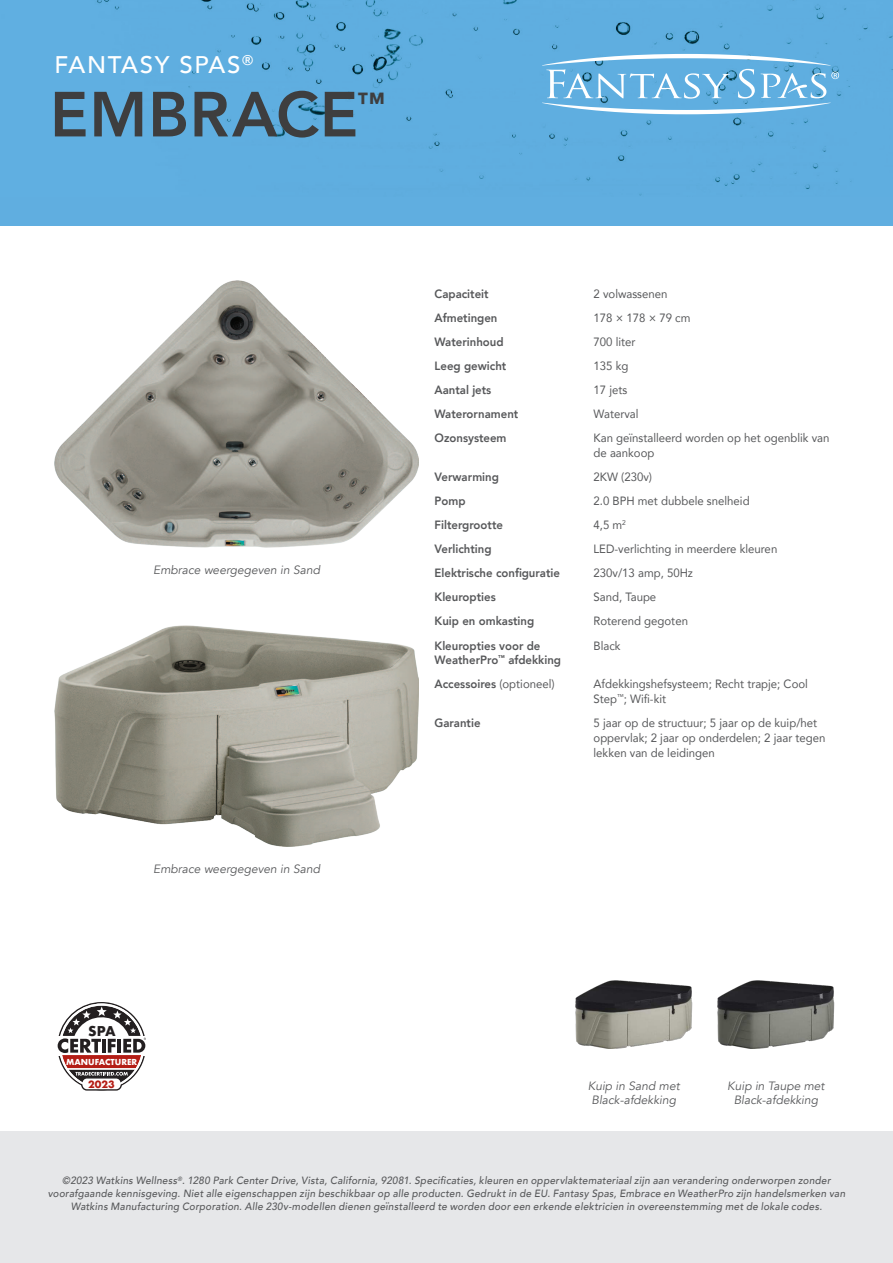
<style>
.page{position:relative;width:893px;height:1263px;background:#fff}
.page>*{position:absolute;margin:0;border:0;box-sizing:border-box;transform-origin:0 0}
.t1{font:800 63px "Avenir";letter-spacing:.01em;color:#3e3e3f}
.t2{font:800 27.6px "Avenir";color:#3e3e3f}
.t3{font:500 24px "Avenir";letter-spacing:.07em;color:#fff}
.t4{font:700 13.2px "Futura";color:#231f20}
.t5{font:12px/15px "Avenir";color:#57585a;scale:.95 1}
.t6{font:800 12px/14.4px "Avenir";color:#57585a;scale:.95 1}
.t7{font:italic 12px/14.4px "Avenir";color:#57585a;text-align:center}
.t8{font:italic 500 10.5px/12.6px "Avenir";letter-spacing:.025em;color:#57585a;text-align:center;scale:.95 1}
.t9{font:700 9.75px "Futura";color:#b41d15}
.t10{font:700 8.1px "Futura";color:#fff}
.s1{font-weight:400}
</style>
<div class="page">
<div style="left:0;top:0;width:892px;height:226px;background:#60aee0"></div>
<img style="left:97px;top:0;width:795px;height:196px">
<div style="left:0;top:1131px;width:893px;height:132px;background:#e6e7e9"></div>
<svg style="left:57px;top:1002px;width:89px;height:89px"></svg>
<svg style="left:542px;top:54px;width:297px;height:60px"></svg>
<img style="left:54px;top:280px;width:365px;height:267px">
<img style="left:54px;top:626px;width:365px;height:220px">
<img style="left:717px;top:980px;width:118px;height:68px">
<img style="left:575px;top:980px;width:118px;height:68px">
<h3 class="t3" style="left:54px;top:51px;width:201px">FANTASY SPAS<sup>®</sup></h3>
<h1 class="t1" style="left:50px;top:88px;width:310px">EMBRACE</h1>
<h2 class="t2" style="left:357px;top:90px;width:29px">™</h2>
<p class="t7" style="left:153px;top:564px;width:168px">Embrace weergegeven in Sand</p>
<p class="t7" style="left:153px;top:863px;width:168px">Embrace weergegeven in Sand</p>
<p class="t4" style="left:88px;top:1024px;width:29px">SPA</p>
<p class="t10" style="left:66px;top:1057px;width:73px">MANUFACTURER</p>
<p class="t9" style="left:88px;top:1078px;width:28px">2023</p>
<p class="t6" style="left:435px;top:288px;width:58px">Capaciteit</p>
<p class="t5" style="left:594px;top:288px;width:79px">2 volwassenen</p>
<p class="t6" style="left:435px;top:312px;width:68px">Afmetingen</p>
<p class="t5" style="left:594px;top:312px;width:104px">178 × 178 × 79 cm</p>
<p class="t6" style="left:435px;top:336px;width:74px">Waterinhoud</p>
<p class="t5" style="left:594px;top:336px;width:46px">700 liter</p>
<p class="t6" style="left:435px;top:360px;width:77px">Leeg gewicht</p>
<p class="t5" style="left:594px;top:360px;width:38px">135 kg</p>
<p class="t6" style="left:435px;top:384px;width:61px">Aantal jets</p>
<p class="t5" style="left:594px;top:384px;width:37px">17 jets</p>
<p class="t6" style="left:435px;top:408px;width:90px">Waterornament</p>
<p class="t5" style="left:594px;top:408px;width:49px">Waterval</p>
<p class="t6" style="left:435px;top:432px;width:77px">Ozonsysteem</p>
<p class="t5" style="left:594px;top:432px;width:250px">Kan geïnstalleerd worden op het ogenblik van de aankoop</p>
<p class="t6" style="left:435px;top:471px;width:69px">Verwarming</p>
<p class="t5" style="left:594px;top:471px;width:63px">2KW (230v)</p>
<p class="t6" style="left:435px;top:495px;width:34px">Pomp</p>
<p class="t5" style="left:594px;top:495px;width:166px">2.0 BPH met dubbele snelheid</p>
<p class="t6" style="left:435px;top:519px;width:74px">Filtergrootte</p>
<p class="t5" style="left:594px;top:519px;width:36px">4,5 m<sup>2</sup></p>
<p class="t6" style="left:435px;top:543px;width:62px">Verlichting</p>
<p class="t5" style="left:594px;top:543px;width:195px">LED-verlichting in meerdere kleuren</p>
<p class="t6" style="left:435px;top:566px;width:134px">Elektrische configuratie</p>
<p class="t5" style="left:594px;top:567px;width:106px">230v/13 amp, 50Hz</p>
<p class="t6" style="left:435px;top:591px;width:66px">Kleuropties</p>
<p class="t5" style="left:594px;top:591px;width:68px">Sand, Taupe</p>
<p class="t6" style="left:435px;top:615px;width:106px">Kuip en omkasting</p>
<p class="t5" style="left:594px;top:615px;width:101px">Roterend gegoten</p>
<p class="t6" style="left:435px;top:639px;width:135px">Kleuropties voor de<br>WeatherPro<sup>™</sup> afdekking</p>
<p class="t5" style="left:594px;top:639px;width:30px">Black</p>
<p class="t6" style="left:435px;top:677px;width:128px">Accessoires <span class="s1">(optioneel)</span></p>
<p class="t5" style="left:594px;top:677px;width:227px">Afdekkingshefsysteem; Recht trapje; Cool<br>Step<sup>™</sup>; Wifi-kit</p>
<p class="t6" style="left:435px;top:716px;width:50px">Garantie</p>
<p class="t5" style="left:594px;top:716px;width:246px">5 jaar op de structuur; 5 jaar op de kuip/het oppervlak; 2 jaar op onderdelen; 2 jaar tegen lekken van de leidingen</p>
<p class="t7" style="left:588px;top:1079px;width:93px">Kuip in Sand met<br>Black-afdekking</p>
<p class="t7" style="left:727px;top:1079px;width:99px">Kuip in Taupe met<br>Black-afdekking</p>
<p class="t8" style="left:48px;top:1174px;width:841px">©2023 Watkins Wellness<sup>®</sup>. 1280 Park Center Drive, Vista, California, 92081. Specificaties, kleuren en oppervlaktemateriaal zijn aan verandering onderworpen zonder voorafgaande kennisgeving. Niet alle eigenschappen zijn beschikbaar op alle producten. Gedrukt in de EU. Fantasy Spas, Embrace en WeatherPro zijn handelsmerken van<br>Watkins Manufacturing Corporation. Alle 230v-modellen dienen geïnstalleerd te worden door een erkende elektricien in overeenstemming met de lokale codes.</p>
</div>
